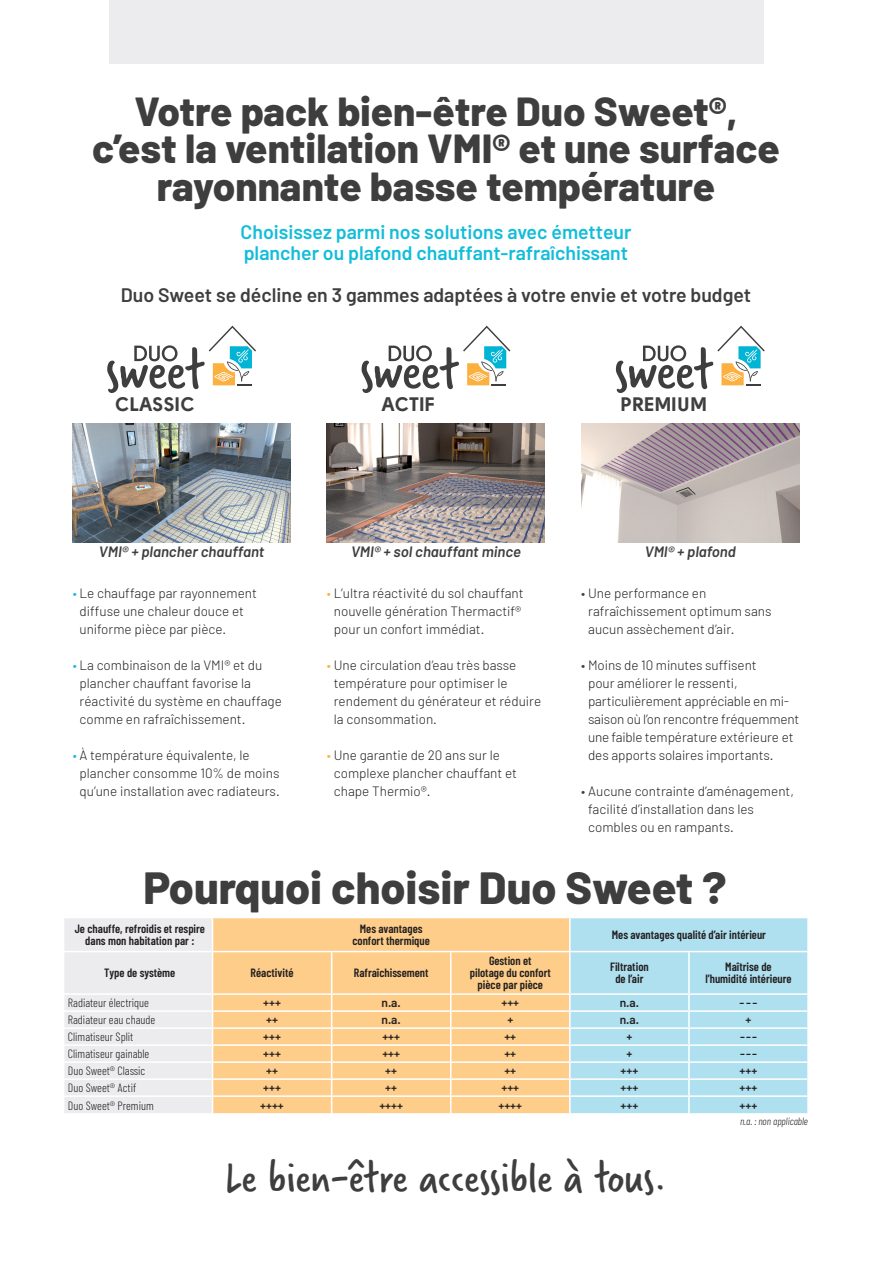
<style>
.page{position:relative;width:872px;height:1263px;background:#fff}
.page>*{position:absolute;margin:0;border:0;box-sizing:border-box;transform-origin:0 0}
.t1{font:46.5px "Verveine";color:#3e3e3f}
.t2{font:800 45px "Barlow";color:#3e3e3f}
.t3{font:800 40.5px/37.5px "Barlow";color:#3e3e3f;text-align:center}
.t4{font:600 19.5px/21.3px "Barlow";color:#12bdda}
.t5{font:600 19.5px "Barlow";color:#3e3e3f}
.t6{font:900 19.5px "Solomon";letter-spacing:.025em;color:#3e3e3f}
.t7{font:italic 600 15px "Barlow";color:#3e3e3f}
.t8{font:300 13.5px/18px "Barlow";color:#231f20}
.t9{font:600 12px/12px "Barlow Condensed";color:#231f20;text-align:center}
.t10{font:300 12px "Barlow Condensed";color:#231f20}
.t11{font:600 12px "Barlow";color:#231f20}
.t12{font:italic 300 10.5px "Barlow Condensed";color:#231f20}
.s1{color:#12bdda}
.s2{color:#fbb03e}
.s3{color:#3e3e3f}
</style>
<div class="page">
<svg style="left:107px;top:326px;width:149px;height:67px"></svg>
<svg style="left:361px;top:326px;width:149px;height:67px"></svg>
<svg style="left:616px;top:326px;width:148px;height:67px"></svg>
<div style="left:213px;top:918px;width:356px;height:195px;background:#fdcd89"></div>
<div style="left:570px;top:918px;width:237px;height:195px;background:#afe0ef"></div>
<hr style="left:212px;top:951px;width:120px;height:1px;background:#fff">
<hr style="left:332px;top:951px;width:119px;height:1px;background:#fff">
<hr style="left:331px;top:952px;width:1px;height:41px;background:#fff">
<hr style="left:451px;top:951px;width:119px;height:1px;background:#fff">
<hr style="left:450px;top:952px;width:1px;height:41px;background:#fff">
<hr style="left:570px;top:951px;width:119px;height:1px;background:#fff">
<hr style="left:689px;top:951px;width:118px;height:1px;background:#fff">
<hr style="left:688px;top:952px;width:1px;height:41px;background:#fff">
<hr style="left:212px;top:993px;width:120px;height:2px;background:#fff">
<hr style="left:332px;top:993px;width:119px;height:2px;background:#fff">
<hr style="left:451px;top:993px;width:119px;height:2px;background:#fff">
<hr style="left:570px;top:993px;width:119px;height:2px;background:#fff">
<hr style="left:689px;top:993px;width:118px;height:2px;background:#fff">
<hr style="left:212px;top:1010px;width:120px;height:2px;background:#fff">
<hr style="left:332px;top:1010px;width:119px;height:2px;background:#fff">
<hr style="left:451px;top:1010px;width:119px;height:2px;background:#fff">
<hr style="left:570px;top:1010px;width:119px;height:2px;background:#fff">
<hr style="left:689px;top:1010px;width:118px;height:2px;background:#fff">
<hr style="left:212px;top:1027px;width:120px;height:2px;background:#fff">
<hr style="left:332px;top:1027px;width:119px;height:2px;background:#fff">
<hr style="left:451px;top:1027px;width:119px;height:2px;background:#fff">
<hr style="left:570px;top:1027px;width:119px;height:2px;background:#fff">
<hr style="left:689px;top:1027px;width:118px;height:2px;background:#fff">
<hr style="left:212px;top:1044px;width:120px;height:2px;background:#fff">
<hr style="left:332px;top:1044px;width:119px;height:2px;background:#fff">
<hr style="left:451px;top:1044px;width:119px;height:2px;background:#fff">
<hr style="left:570px;top:1044px;width:119px;height:2px;background:#fff">
<hr style="left:689px;top:1044px;width:118px;height:2px;background:#fff">
<hr style="left:212px;top:1061px;width:120px;height:2px;background:#fff">
<hr style="left:332px;top:1061px;width:119px;height:2px;background:#fff">
<hr style="left:451px;top:1061px;width:119px;height:2px;background:#fff">
<hr style="left:570px;top:1061px;width:119px;height:2px;background:#fff">
<hr style="left:689px;top:1061px;width:118px;height:2px;background:#fff">
<hr style="left:212px;top:1078px;width:120px;height:2px;background:#fff">
<hr style="left:332px;top:1078px;width:119px;height:2px;background:#fff">
<hr style="left:451px;top:1078px;width:119px;height:2px;background:#fff">
<hr style="left:570px;top:1078px;width:119px;height:2px;background:#fff">
<hr style="left:689px;top:1078px;width:118px;height:2px;background:#fff">
<hr style="left:212px;top:1095px;width:120px;height:2px;background:#fff">
<svg style="left:64px;top:918px;width:149px;height:195px;background:#ededef"></svg>
<hr style="left:332px;top:1095px;width:119px;height:2px;background:#fff">
<svg style="left:331px;top:995px;width:1px;height:118px"></svg>
<hr style="left:451px;top:1095px;width:119px;height:2px;background:#fff">
<svg style="left:450px;top:995px;width:1px;height:118px"></svg>
<hr style="left:570px;top:1095px;width:119px;height:2px;background:#fff">
<svg style="left:569px;top:1010px;width:1px;height:87px"></svg>
<hr style="left:689px;top:1095px;width:118px;height:2px;background:#fff">
<svg style="left:688px;top:995px;width:1px;height:118px"></svg>
<svg style="left:807px;top:994px;width:1px;height:119px"></svg>
<div style="left:109px;top:0;width:654px;height:64px;background:#ececee"></div>
<img style="left:73px;top:423px;width:218px;height:119px">
<img style="left:327px;top:423px;width:218px;height:119px">
<img style="left:581px;top:423px;width:218px;height:119px">
<h3 class="t3" style="left:92px;top:92px;width:689px">Votre pack bien-être Duo Sweet®, c’est la ventilation VMI® et une surface rayonnante basse température</h3>
<h3 class="t4" style="left:240px;top:221px;width:392px">Choisissez parmi nos solutions avec émetteur plancher ou plafond chauffant-rafraîchissant</h3>
<h3 class="t5" style="left:121px;top:283px;width:631px">Duo Sweet se décline en 3 gammes adaptées à votre envie et votre budget</h3>
<h3 class="t6" style="left:115px;top:393px;width:81px">CLASSIC</h3>
<h3 class="t6" style="left:382px;top:393px;width:54px">ACTIF</h3>
<h3 class="t6" style="left:620px;top:393px;width:88px">PREMIUM</h3>
<p class="t7" style="left:99px;top:542px;width:167px">VMI® + plancher chauffant</p>
<p class="t7" style="left:351px;top:542px;width:171px">VMI® + sol chauffant mince</p>
<p class="t7" style="left:645px;top:542px;width:93px">VMI® + plafond</p>
<p class="t8" style="left:79px;top:584px;width:179px;text-indent:-7px"><span class="s1">•</span> Le chauffage par rayonnement diffuse une chaleur douce et uniforme pièce par pièce.</p>
<p class="t8" style="left:79px;top:656px;width:204px;text-indent:-7px"><span class="s1">•</span> La combinaison de la VMI® et du plancher chauffant favorise la réactivité du système en chauffage comme en rafraîchissement.</p>
<p class="t8" style="left:79px;top:746px;width:202px;text-indent:-7px"><span class="s1">•</span> À température équivalente, le plancher consomme 10% de moins qu’une installation avec radiateurs.</p>
<p class="t8" style="left:334px;top:584px;width:191px;text-indent:-7px"><span class="s2">•</span> L’ultra réactivité du sol chauffant nouvelle génération Thermactif® pour un confort immédiat.</p>
<p class="t8" style="left:334px;top:656px;width:209px;text-indent:-7px"><span class="s2">•</span> Une circulation d’eau très basse température pour optimiser le rendement du générateur et réduire la consommation.</p>
<p class="t8" style="left:334px;top:746px;width:185px;text-indent:-7px"><span class="s2">•</span> Une garantie de 20 ans sur le complexe plancher chauffant et chape Thermio®.</p>
<p class="t8" style="left:588px;top:584px;width:185px;text-indent:-7px"><span class="s3">•</span> Une performance en rafraîchissement optimum sans aucun assèchement d’air.</p>
<p class="t8" style="left:588px;top:656px;width:213px;text-indent:-7px"><span class="s3">•</span> Moins de 10 minutes suffisent<br>pour améliorer le ressenti, particulièrement appréciable en mi&shy;saison où l’on rencontre fréquemment une faible température extérieure et des apports solaires importants.</p>
<p class="t8" style="left:588px;top:782px;width:207px;text-indent:-7px"><span class="s3">•</span> Aucune contrainte d’aménagement, facilité d’installation dans les combles ou en rampants.</p>
<h2 class="t2" style="left:143px;top:859px;width:585px">Pourquoi choisir Duo Sweet ?</h2>
<p class="t9" style="left:75px;top:922px;width:132px">Je chauffe, refroidis et respire dans mon habitation par :</p>
<p class="t9" style="left:352px;top:922px;width:79px">Mes avantages confort thermique</p>
<p class="t9" style="left:612px;top:928px;width:156px">Mes avantages qualité d’air intérieur</p>
<p class="t9" style="left:104px;top:967px;width:73px">Type de système</p>
<p class="t9" style="left:251px;top:967px;width:44px">Réactivité</p>
<p class="t9" style="left:354px;top:967px;width:76px">Rafraîchissement</p>
<p class="t9" style="left:470px;top:955px;width:82px">Gestion et<br>pilotage du confort pièce par pièce</p>
<p class="t9" style="left:610px;top:961px;width:40px">Filtration de l’air</p>
<p class="t9" style="left:705px;top:961px;width:88px">Maîtrise de l’humidité intérieure</p>
<p class="t10" style="left:68px;top:995px;width:83px">Radiateur électrique</p>
<p class="t11" style="left:263px;top:995px;width:19px">+++</p>
<p class="t11" style="left:381px;top:995px;width:21px">n.a.</p>
<p class="t11" style="left:501px;top:995px;width:19px">+++</p>
<p class="t11" style="left:620px;top:995px;width:21px">n.a.</p>
<p class="t11" style="left:739px;top:995px;width:19px">---</p>
<p class="t10" style="left:68px;top:1012px;width:89px">Radiateur eau chaude</p>
<p class="t11" style="left:266px;top:1012px;width:13px">++</p>
<p class="t11" style="left:381px;top:1012px;width:21px">n.a.</p>
<p class="t11" style="left:507px;top:1012px;width:7px">+</p>
<p class="t11" style="left:620px;top:1012px;width:21px">n.a.</p>
<p class="t11" style="left:745px;top:1012px;width:7px">+</p>
<p class="t10" style="left:68px;top:1029px;width:67px">Climatiseur Split</p>
<p class="t11" style="left:263px;top:1029px;width:19px">+++</p>
<p class="t11" style="left:382px;top:1029px;width:19px">+++</p>
<p class="t11" style="left:504px;top:1029px;width:13px">++</p>
<p class="t11" style="left:626px;top:1029px;width:7px">+</p>
<p class="t11" style="left:740px;top:1029px;width:18px">---</p>
<p class="t10" style="left:68px;top:1046px;width:83px">Climatiseur gainable</p>
<p class="t11" style="left:263px;top:1046px;width:19px">+++</p>
<p class="t11" style="left:382px;top:1046px;width:19px">+++</p>
<p class="t11" style="left:504px;top:1046px;width:13px">++</p>
<p class="t11" style="left:626px;top:1046px;width:7px">+</p>
<p class="t11" style="left:740px;top:1046px;width:18px">---</p>
<p class="t10" style="left:68px;top:1063px;width:79px">Duo Sweet® Classic</p>
<p class="t11" style="left:266px;top:1063px;width:13px">++</p>
<p class="t11" style="left:385px;top:1063px;width:13px">++</p>
<p class="t11" style="left:504px;top:1063px;width:13px">++</p>
<p class="t11" style="left:620px;top:1063px;width:19px">+++</p>
<p class="t11" style="left:739px;top:1063px;width:19px">+++</p>
<p class="t10" style="left:68px;top:1080px;width:70px">Duo Sweet® Actif</p>
<p class="t11" style="left:263px;top:1080px;width:19px">+++</p>
<p class="t11" style="left:385px;top:1080px;width:13px">++</p>
<p class="t11" style="left:501px;top:1080px;width:19px">+++</p>
<p class="t11" style="left:620px;top:1080px;width:19px">+++</p>
<p class="t11" style="left:739px;top:1080px;width:19px">+++</p>
<p class="t10" style="left:68px;top:1098px;width:87px">Duo Sweet® Premium</p>
<p class="t11" style="left:260px;top:1098px;width:25px">++++</p>
<p class="t11" style="left:379px;top:1098px;width:25px">++++</p>
<p class="t11" style="left:498px;top:1098px;width:25px">++++</p>
<p class="t11" style="left:620px;top:1098px;width:19px">+++</p>
<p class="t11" style="left:739px;top:1098px;width:19px">+++</p>
<p class="t12" style="left:740px;top:1115px;width:69px">n.a. : non applicable</p>
<h1 class="t1" style="left:225px;top:1145px;width:443px">Le bien-être accessible à tous.</h1>
</div>
